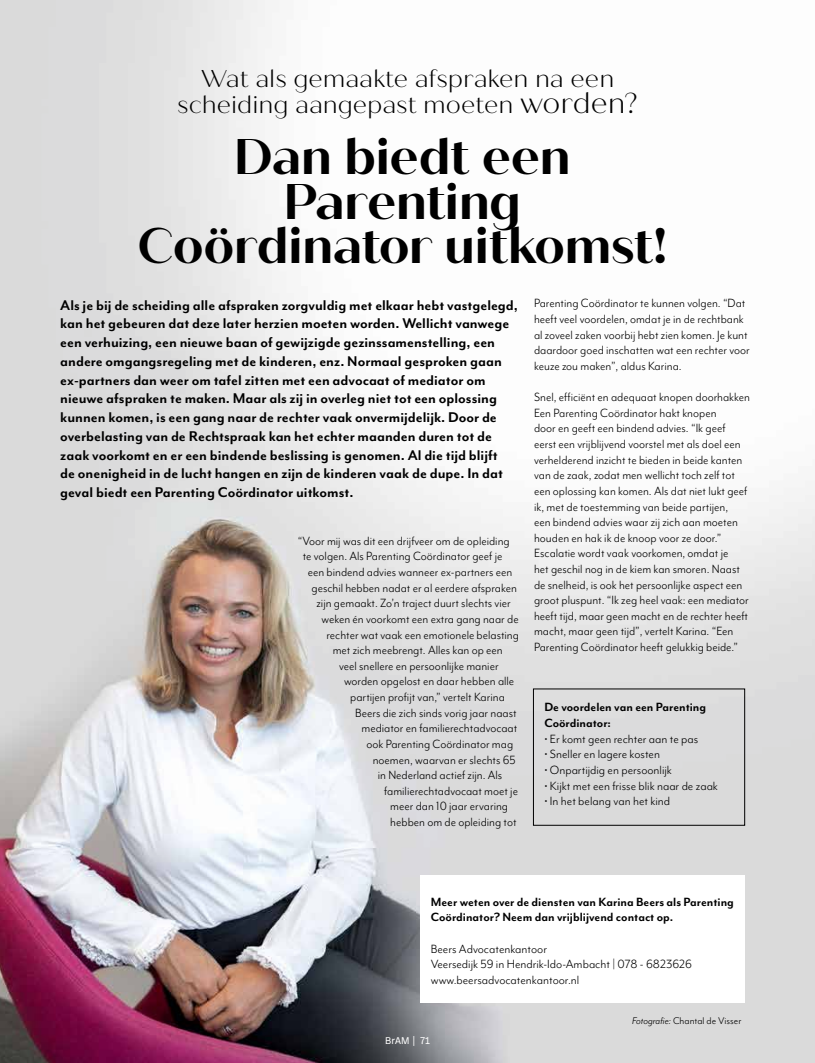
<style>
.page{position:relative;width:815px;height:1063px;background:#fff}
.page>*{position:absolute;margin:0;border:0;box-sizing:border-box;transform-origin:0 0}
.t1{font:700 50px/44.4px "Quiche Sans";color:#000;text-align:center}
.t2{font:300 24.38px/25.5px "Quiche Sans";color:#000;text-align:center}
.t3{font:700 16.25px/18.8px "Mr Eaves Mod OT";color:#000}
.t4{font:13.75px/15.6px "Mr Eaves Mod OT";color:#000}
.t5{font:700 13.75px/15.6px "Mr Eaves Mod OT";color:#000}
.t6{font:11.25px "Mr Eaves Mod OT";color:#000}
.t7{font:10px "Ballinger";letter-spacing:-.02em;color:#fff}
.s1{font-size:28.75px}
.s2{font-style:italic}
</style>
<div class="page">
<img style="left:0;top:0;width:815px;height:1063px">
<div style="left:420px;top:875px;width:325px;height:128px;background:#fff"></div>
<div style="left:533px;top:689px;width:212px;height:137px;border:1px solid #000"></div>
<h2 class="t2" style="left:177px;top:67px;width:462px">Wat als gemaakte afspraken na een scheiding aangepast moeten <span class="s1">worden?</span></h2>
<h1 class="t1" style="left:138px;top:135px;width:531px">Dan biedt een<br>Parenting<br>Coördinator uitkomst!</h1>
<p class="t3" style="left:60px;top:295px;width:459px">Als je bij de scheiding alle afspraken zorgvuldig met elkaar hebt vastgelegd, kan het gebeuren dat deze later herzien moeten worden. Wellicht vanwege een verhuizing, een nieuwe baan of gewijzigde gezinssamenstelling, een andere omgangsregeling met de kinderen, enz. Normaal gesproken gaan ex-partners dan weer om tafel zitten met een advocaat of mediator om nieuwe afspraken te maken. Maar als zij in overleg niet tot een oplossing kunnen komen, is een gang naar de rechter vaak onvermijdelijk. Door de overbelasting van de Rechtspraak kan het echter maanden duren tot de zaak voorkomt en er een bindende beslissing is genomen. Al die tijd blijft<br>de onenigheid in de lucht hangen en zijn de kinderen vaak de dupe. In dat geval biedt een Parenting Coördinator uitkomst.</p>
<p class="t4" style="left:298px;top:533px;width:213px">“Voor mij was dit een drijfveer om de opleiding</p>
<p class="t4" style="left:303px;top:548px;width:201px">te volgen. Als Parenting Coördinator geef je</p>
<p class="t4" style="left:308px;top:564px;width:206px">een bindend advies wanneer ex-partners een</p>
<p class="t4" style="left:311px;top:580px;width:207px">geschil hebben nadat er al eerdere afspraken</p>
<p class="t4" style="left:316px;top:595px;width:196px">zijn gemaakt. Zo’n traject duurt slechts vier</p>
<p class="t4" style="left:321px;top:611px;width:199px">weken én voorkomt een extra gang naar de</p>
<p class="t4" style="left:326px;top:627px;width:194px">rechter wat vaak een emotionele belasting</p>
<p class="t4" style="left:333px;top:642px;width:171px">met zich meebrengt. Alles kan op een</p>
<p class="t4" style="left:339px;top:658px;width:161px">veel snellere en persoonlijke manier</p>
<p class="t4" style="left:344px;top:673px;width:172px">worden opgelost en daar hebben alle</p>
<p class="t4" style="left:350px;top:689px;width:156px">partijen profijt van,” vertelt Karina</p>
<p class="t4" style="left:355px;top:705px;width:163px">Beers die zich sinds vorig jaar naast</p>
<p class="t4" style="left:362px;top:720px;width:157px">mediator en familierechtadvocaat</p>
<p class="t4" style="left:367px;top:736px;width:148px">ook Parenting Coördinator mag</p>
<p class="t4" style="left:373px;top:751px;width:144px">noemen, waarvan er slechts 65</p>
<p class="t4" style="left:378px;top:767px;width:126px">in Nederland actief zijn. Als</p>
<p class="t4" style="left:384px;top:783px;width:135px">familierechtadvocaat moet je</p>
<p class="t4" style="left:390px;top:798px;width:119px">meer dan 10 jaar ervaring</p>
<p class="t4" style="left:390px;top:814px;width:128px">hebben om de opleiding tot</p>
<p class="t4" style="left:534px;top:295px;width:217px">Parenting Coördinator te kunnen volgen. “Dat heeft veel voordelen, omdat je in de rechtbank al zoveel zaken voorbij hebt zien komen. Je kunt daardoor goed inschatten wat een rechter voor keuze zou maken”, aldus Karina.</p>
<p class="t4" style="left:534px;top:389px;width:218px">Snel, efficiënt en adequaat knopen doorhakken Een Parenting Coördinator hakt knopen<br>door en geeft een bindend advies. “Ik geef eerst een vrijblijvend voorstel met als doel een verhelderend inzicht te bieden in beide kanten van de zaak, zodat men wellicht toch zelf tot een oplossing kan komen. Als dat niet lukt geef ik, met de toestemming van beide partijen,<br>een bindend advies waar zij zich aan moeten houden en hak ik de knoop voor ze door.” Escalatie wordt vaak voorkomen, omdat je<br>het geschil nog in de kiem kan smoren. Naast de snelheid, is ook het persoonlijke aspect een groot pluspunt. “Ik zeg heel vaak: een mediator heeft tijd, maar geen macht en de rechter heeft macht, maar geen tijd”, vertelt Karina. “Een Parenting Coördinator heeft gelukkig beide.”</p>
<p class="t5" style="left:544px;top:699px;width:163px">De voordelen van een Parenting<br>Coördinator:</p>
<p class="t4" style="left:544px;top:731px;width:155px">• Er komt geen rechter aan te pas</p>
<p class="t4" style="left:544px;top:746px;width:117px">• Sneller en lagere kosten</p>
<p class="t4" style="left:544px;top:762px;width:129px">• Onpartijdig en persoonlijk</p>
<p class="t4" style="left:544px;top:778px;width:175px">• Kijkt met een frisse blik naar de zaak</p>
<p class="t4" style="left:544px;top:793px;width:127px">• In het belang van het kind</p>
<p class="t5" style="left:431px;top:894px;width:305px">Meer weten over de diensten van Karina Beers als Parenting<br>Coördinator? Neem dan vrijblijvend contact op.</p>
<p class="t4" style="left:431px;top:941px;width:263px">Beers Advocatenkantoor<br>Veersedijk 59 in Hendrik-Ido-Ambacht | 078 - 6823626 www.beersadvocatenkantoor.nl</p>
<p class="t7" style="left:385px;top:1034px;width:47px">BrAM | 71</p>
<p class="t6" style="left:632px;top:1015px;width:111px"><span class="s2">Fotografie:</span> Chantal de Visser</p>
</div>
